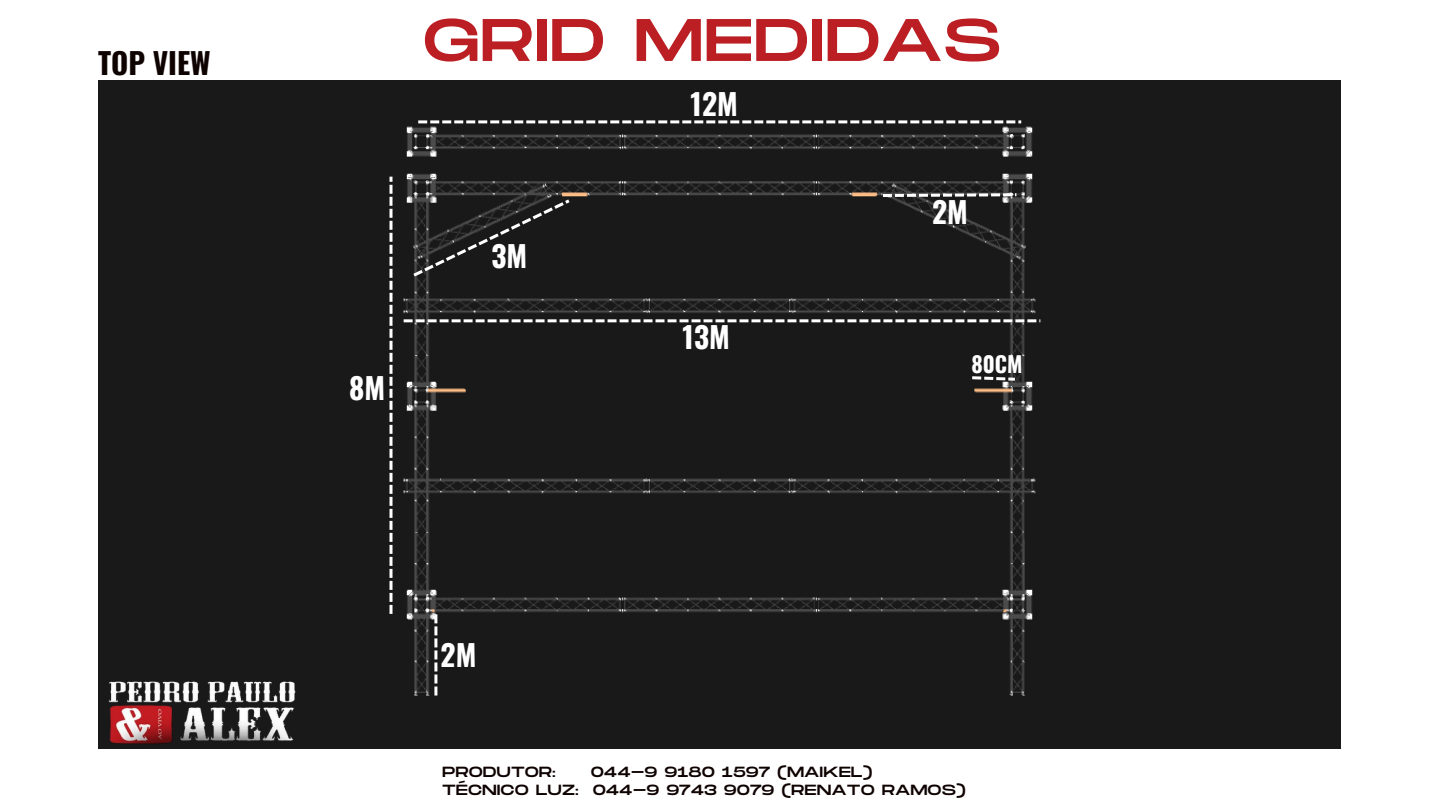
<style>
.page{position:relative;width:1440px;height:810px;background:#fff}
.page>*{position:absolute;margin:0;border:0;box-sizing:border-box;transform-origin:0 0}
.t1{font:59.9px "Monument Extended";color:#bb1f24}
.t2{font:700 29.4px "Oswald";color:#fff}
.t3{font:700 29.4px "Oswald";color:#0f0302}
.t4{font:700 21.9px "Oswald";color:#fff}
.t5{font:14.7px "Monument Extended";color:#0f0302}
</style>
<div class="page">
<div style="left:99px;top:80px;width:1242px;height:668px;background:#191919"></div>
<svg style="left:413px;top:199px;width:157px;height:78px;background:#262626"></svg>
<svg style="left:418px;top:120px;width:603px;height:3px"></svg>
<svg style="left:390px;top:177px;width:3px;height:437px"></svg>
<svg style="left:404px;top:319px;width:636px;height:3px"></svg>
<svg style="left:434px;top:614px;width:3px;height:82px"></svg>
<svg style="left:883px;top:193px;width:133px;height:4px"></svg>
<svg style="left:972px;top:376px;width:43px;height:5px"></svg>
<img style="left:99px;top:674px;width:207px;height:75px">
<p class="t3" style="left:98px;top:40px;width:114px">TOP VIEW</p>
<p class="t2" style="left:349px;top:365px;width:38px">8M</p>
<p class="t1" style="left:423px;top:7px;width:580px">GRID MEDIDAS</p>
<p class="t2" style="left:491px;top:233px;width:37px">3M</p>
<p class="t2" style="left:691px;top:81px;width:49px">12M</p>
<p class="t2" style="left:683px;top:314px;width:49px">13M</p>
<p class="t2" style="left:932px;top:189px;width:37px">2M</p>
<p class="t4" style="left:971px;top:347px;width:53px">80CM</p>
<p class="t2" style="left:441px;top:632px;width:37px">2M</p>
<p class="t5" style="left:442px;top:763px;width:115px">PRODUTOR:</p>
<p class="t5" style="left:591px;top:763px;width:283px">044-9 9180 1597 (MAIKEL)</p>
<p class="t5" style="left:442px;top:781px;width:525px">TÉCNICO LUZ: 044-9 9743 9079 (RENATO RAMOS)</p>
</div>
